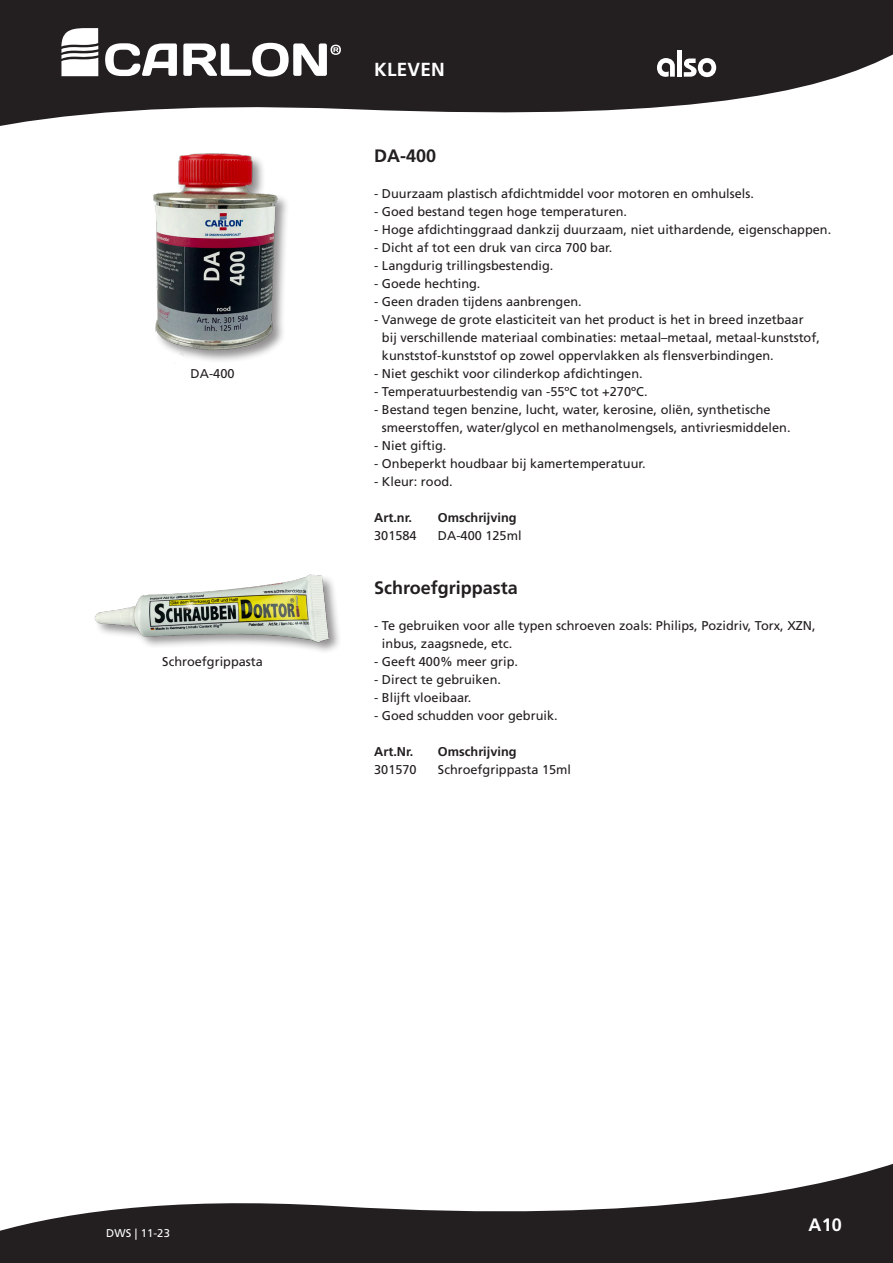
<style>
.page{position:relative;width:893px;height:1263px;background:#fff}
.page>*{position:absolute;margin:0;border:0;box-sizing:border-box;transform-origin:0 0}
.t1{font:700 18.9px "Frutiger LT Std";color:#fff}
.naam{font:700 18px "Frutiger LT Std";color:#231f20}
.t2{font:700 18px "Frutiger LT Std";color:#fff}
.omschrijving{font:12.75px/18px "Frutiger LT Std";color:#231f20}
.art_omschr_vet{font:700 12.75px "Frutiger LT Std";color:#231f20}
.art_omschr_plat{font:12.75px "Frutiger LT Std";color:#231f20}
.t3{font:11.25px "Frutiger LT Std";letter-spacing:.01em;color:#fff}
</style>
<div class="page">
<svg style="left:0;top:1164px;width:893px;height:99px;fill:#231f20"></svg>
<svg style="left:0;top:0;width:893px;height:126px;fill:#231f20"></svg>
<div style="left:374px;top:60px;width:84px;height:30px;background:#231f20"></div>
<div style="left:60px;top:26px;width:294px;height:65px;background:#231f20"></div>
<svg style="left:105px;top:43px;width:72px;height:33px"></svg>
<svg style="left:183px;top:43px;width:158px;height:34px"></svg>
<svg style="left:61px;top:28px;width:37px;height:48px;background:#d2d1d1"></svg>
<svg style="left:657px;top:58px;width:18px;height:19px"></svg>
<hr style="left:677px;top:51px;width:4px;height:26px;background:#fff">
<svg style="left:684px;top:58px;width:32px;height:19px"></svg>
<img style="left:153px;top:153px;width:134px;height:211px">
<img style="left:94px;top:574px;width:245px;height:75px">
<p class="omschrijving" style="left:191px;top:365px;width:45px">DA-400</p>
<p class="omschrijving" style="left:162px;top:653px;width:102px">Schroefgrippasta</p>
<p class="t1" style="left:374px;top:58px;width:13px">KLEVEN</p>
<p class="naam" style="left:374px;top:145px;width:64px">DA-400</p>
<p class="omschrijving" style="left:374px;top:185px;width:381px">- Duurzaam plastisch afdichtmiddel voor motoren en omhulsels.</p>
<p class="omschrijving" style="left:374px;top:203px;width:254px">- Goed bestand tegen hoge temperaturen.</p>
<p class="omschrijving" style="left:374px;top:221px;width:458px">- Hoge afdichtinggraad dankzij duurzaam, niet uithardende, eigenschappen.</p>
<p class="omschrijving" style="left:374px;top:239px;width:240px">- Dicht af tot een druk van circa 700 bar.</p>
<p class="omschrijving" style="left:374px;top:257px;width:181px">- Langdurig trillingsbestendig.</p>
<p class="omschrijving" style="left:374px;top:275px;width:108px">- Goede hechting.</p>
<p class="omschrijving" style="left:374px;top:293px;width:209px">- Geen draden tijdens aanbrengen.</p>
<p class="omschrijving" style="left:382px;top:311px;width:439px;text-indent:-8px">- Vanwege de grote elasticiteit van het product is het in breed inzetbaar bij verschillende materiaal combinaties: metaal–metaal, metaal-kunststof, kunststof-kunststof op zowel oppervlakken als flensverbindingen.</p>
<p class="omschrijving" style="left:374px;top:365px;width:270px">- Niet geschikt voor cilinderkop afdichtingen.</p>
<p class="omschrijving" style="left:374px;top:383px;width:275px">- Temperatuurbestendig van -55ºC tot +270ºC.</p>
<p class="omschrijving" style="left:382px;top:401px;width:410px;text-indent:-8px">- Bestand tegen benzine, lucht, water, kerosine, oliën, synthetische smeerstoffen, water/glycol en methanolmengsels, antivriesmiddelen.</p>
<p class="omschrijving" style="left:374px;top:437px;width:74px">- Niet giftig.</p>
<p class="omschrijving" style="left:374px;top:455px;width:273px">- Onbeperkt houdbaar bij kamertemperatuur.</p>
<p class="omschrijving" style="left:374px;top:473px;width:80px">- Kleur: rood.</p>
<p class="art_omschr_vet" style="left:374px;top:510px;width:39px">Art.nr.</p>
<p class="art_omschr_vet" style="left:438px;top:510px;width:80px">Omschrijving</p>
<p class="art_omschr_plat" style="left:374px;top:528px;width:44px">301584</p>
<p class="art_omschr_plat" style="left:438px;top:528px;width:85px">DA-400 125ml</p>
<p class="naam" style="left:374px;top:577px;width:145px">Schroefgrippasta</p>
<p class="omschrijving" style="left:382px;top:617px;width:435px;text-indent:-8px">- Te gebruiken voor alle typen schroeven zoals: Philips, Pozidriv, Torx, XZN, inbus, zaagsnede, etc.</p>
<p class="omschrijving" style="left:374px;top:653px;width:145px">- Geeft 400% meer grip.</p>
<p class="omschrijving" style="left:374px;top:671px;width:128px">- Direct te gebruiken.</p>
<p class="omschrijving" style="left:374px;top:689px;width:99px">- Blijft vloeibaar.</p>
<p class="omschrijving" style="left:374px;top:707px;width:185px">- Goed schudden voor gebruik.</p>
<p class="art_omschr_vet" style="left:374px;top:744px;width:41px">Art.Nr.</p>
<p class="art_omschr_vet" style="left:438px;top:744px;width:80px">Omschrijving</p>
<p class="omschrijving" style="left:374px;top:761px;width:44px">301570</p>
<p class="omschrijving" style="left:438px;top:761px;width:135px">Schroefgrippasta 15ml</p>
<p class="t3" style="left:106px;top:1226px;width:65px">DWS | 11-23</p>
<p class="t2" style="left:809px;top:1214px;width:35px">A10</p>
</div>
